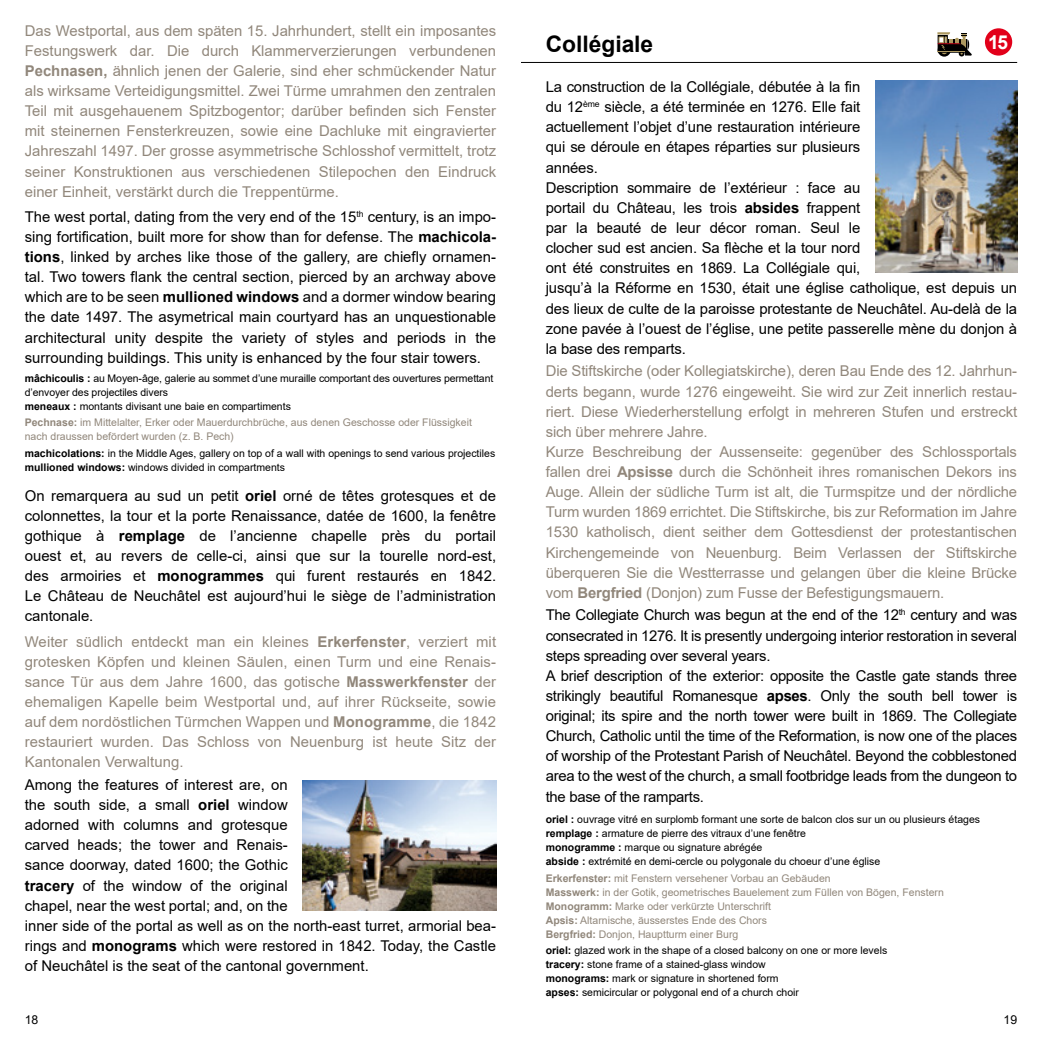
<style>
.page{position:relative;width:1042px;height:1042px;background:#fff}
.page>*{position:absolute;margin:0;border:0;box-sizing:border-box;transform-origin:0 0}
.t1{font:700 22.75px "Arial";color:#000}
.t2{font:700 19.25px "Arial";color:#fff}
.t3{font:14.88px/20.1px "Arial";letter-spacing:-.01em;color:#000}
.t4{font:14.88px/20.1px "Arial";letter-spacing:-.01em;color:#91877b;text-align:justify}
.t5{font:12.25px "Arial";color:#000}
.t6{font:10.5px/14px "Arial";color:#000}
.t7{font:10.5px/14px "Arial";color:#91877b}
.s1{font-weight:700}
</style>
<div class="page">
<img style="left:303px;top:780px;width:193px;height:130px">
<hr style="left:521px;top:62px;width:496px;height:1px;background:#000">
<svg style="left:937px;top:32px;width:34px;height:24px"></svg>
<div style="left:985px;top:28px;width:27px;height:28px;background:#e2001a;border-radius:50%"></div>
<img style="left:875px;top:80px;width:142px;height:193px">
<p class="t4" style="left:25px;top:20px;width:473px">Das Westportal, aus dem späten 15. Jahrhundert, stellt ein imposantes Festungswerk dar. Die durch Klammerverzierungen verbundenen <span class="s1">Pechnasen,</span> ähnlich jenen der Galerie, sind eher schmückender Natur als wirksame Verteidigungsmittel. Zwei Türme umrahmen den zentralen Teil mit ausgehauenem Spitzbogentor; darüber befinden sich Fenster mit steinernen Fensterkreuzen, sowie eine Dachluke mit eingravierter Jahreszahl 1497. Der grosse asymmetrische Schlosshof vermittelt, trotz seiner Konstruktionen aus verschiedenen Stilepochen den Eindruck einer Einheit, verstärkt durch die Treppentürme.</p>
<p class="t3" style="left:25px;top:206px;width:473px;text-align:justify">The west portal, dating from the very end of the 15<sup>th</sup> century, is an impo&shy;sing fortification, built more for show than for defense. The <span class="s1">machicola&shy;tions</span>, linked by arches like those of the gallery, are chiefly ornamen&shy;tal. Two towers flank the central section, pierced by an archway above which are to be seen <span class="s1">mullioned windows</span> and a dormer window bearing the date 1497. The asymetrical main courtyard has an unquestionable architectural unity despite the variety of styles and periods in the surrounding buildings. This unity is enhanced by the four stair towers.</p>
<p class="t6" style="left:25px;top:371px;width:470px"><span class="s1">mâchicoulis :</span> au Moyen-âge, galerie au sommet d’une muraille comportant des ouvertures permettant d’envoyer des projectiles divers<br><span class="s1">meneaux :</span> montants divisant une baie en compartiments</p>
<p class="t7" style="left:25px;top:415px;width:449px"><span class="s1">Pechnase:</span> im Mittelalter, Erker oder Mauerdurchbrüche, aus denen Geschosse oder Flüssigkeit nach draussen befördert wurden (z. B. Pech)</p>
<p class="t6" style="left:25px;top:446px;width:472px"><span class="s1">machicolations:</span> in the Middle Ages, gallery on top of a wall with openings to send various projectiles <span class="s1">mullioned windows:</span> windows divided in compartments</p>
<p class="t3" style="left:25px;top:485px;width:473px;text-align:justify">On remarquera au sud un petit <span class="s1">oriel</span> orné de têtes grotesques et de colonnettes, la tour et la porte Renaissance, datée de 1600, la fenêtre gothique à <span class="s1">remplage</span> de l’ancienne chapelle près du portail ouest et, au revers de celle-ci, ainsi que sur la tourelle nord-est, des armoiries et <span class="s1">monogrammes</span> qui furent restaurés en 1842.<br>Le Château de Neuchâtel est aujourd’hui le siège de l’administration cantonale.</p>
<p class="t4" style="left:25px;top:631px;width:473px">Weiter südlich entdeckt man ein kleines <span class="s1">Erkerfenster</span>, verziert mit grotesken Köpfen und kleinen Säulen, einen Turm und eine Renais&shy;sance Tür aus dem Jahre 1600, das gotische <span class="s1">Masswerkfenster</span> der ehemaligen Kapelle beim Westportal und, auf ihrer Rückseite, sowie auf dem nordöstlichen Türmchen Wappen und <span class="s1">Monogramme</span>, die 1842 restauriert wurden. Das Schloss von Neuenburg ist heute Sitz der Kantonalen Verwaltung.</p>
<p class="t3" style="left:25px;top:774px;width:473px">Among the features of interest are, on<br>the south side, a small <span class="s1">oriel</span> window<br>adorned with columns and grotesque<br>carved heads; the tower and Renais-<br>sance doorway, dated 1600; the Gothic<br><span class="s1">tracery</span> of the window of the original<br>chapel, near the west portal; and, on the<br>inner side of the portal as well as on the north-east turret, armorial bea&shy;rings and <span class="s1">monograms</span> which were restored in 1842. Today, the Castle of Neuchâtel is the seat of the cantonal government.</p>
<h1 class="t1" style="left:546px;top:28px;width:109px">Collégiale</h1>
<p class="t2" style="left:989px;top:29px;width:21px">15</p>
<p class="t3" style="left:546px;top:77px;width:473px">La construction de la Collégiale, débutée à la fin<br>du 12<sup>ème</sup> siècle, a été terminée en 1276. Elle fait<br>actuellement l’objet d’une restauration intérieure<br>qui se déroule en étapes réparties sur plusieurs<br>années.<br>Description sommaire de l’extérieur : face au<br>portail du Château, les trois <span class="s1">absides</span> frappent<br>par la beauté de leur décor roman. Seul le<br>clocher sud est ancien. Sa flèche et la tour nord<br>ont été construites en 1869. La Collégiale qui,<br>jusqu’à la Réforme en 1530, était une église catholique, est depuis un des lieux de culte de la paroisse protestante de Neuchâtel. Au-delà de la zone pavée à l’ouest de l’église, une petite passerelle mène du donjon à la base des remparts.</p>
<p class="t4" style="left:546px;top:361px;width:473px;text-align:left">Die Stiftskirche (oder Kollegiatskirche), deren Bau Ende des 12. Jahrhun&shy;derts begann, wurde 1276 eingeweiht. Sie wird zur Zeit innerlich restau&shy;riert. Diese Wiederherstellung erfolgt in mehreren Stufen und erstreckt sich über mehrere Jahre.<br>Kurze Beschreibung der Aussenseite: gegenüber des Schlossportals fallen drei <span class="s1">Apsisse</span> durch die Schönheit ihres romanischen Dekors ins Auge. Allein der südliche Turm ist alt, die Turmspitze und der nördliche Turm wurden 1869 errichtet. Die Stiftskirche, bis zur Reformation im Jahre 1530 katholisch, dient seither dem Gottesdienst der protestantischen Kirchengemeinde von Neuenburg. Beim Verlassen der Stiftskirche überqueren Sie die Westterrasse und gelangen über die kleine Brücke vom <span class="s1">Bergfried</span> (Donjon) zum Fusse der Befestigungsmauern.</p>
<p class="t3" style="left:546px;top:605px;width:473px">The Collegiate Church was begun at the end of the 12<sup>th</sup> century and was consecrated in 1276. It is presently undergoing interior restoration in several steps spreading over several years.<br>A brief description of the exterior: opposite the Castle gate stands three strikingly beautiful Romanesque <span class="s1">apses</span>. Only the south bell tower is original; its spire and the north tower were built in 1869. The Collegiate Church, Catholic until the time of the Reformation, is now one of the places of worship of the Protestant Parish of Neuchâtel. Beyond the cobblestoned area to the west of the church, a small footbridge leads from the dungeon to the base of the ramparts.</p>
<p class="t6" style="left:546px;top:812px;width:436px"><span class="s1">oriel :</span> ouvrage vitré en surplomb formant une sorte de balcon clos sur un ou plusieurs étages <span class="s1">remplage :</span> armature de pierre des vitraux d’une fenêtre<br><span class="s1">monogramme :</span> marque ou signature abrégée<br><span class="s1">abside :</span> extrémité en demi-cercle ou polygonale du choeur d’une église</p>
<p class="t7" style="left:546px;top:871px;width:400px"><span class="s1">Erkerfenster:</span> mit Fenstern versehener Vorbau an Gebäuden<br><span class="s1">Masswerk:</span> in der Gotik, geometrisches Bauelement zum Füllen von Bögen, Fenstern <span class="s1">Monogramm:</span> Marke oder verkürzte Unterschrift<br><span class="s1">Apsis:</span> Altarnische, äusserstes Ende des Chors<br><span class="s1">Bergfried:</span> Donjon, Hauptturm einer Burg</p>
<p class="t6" style="left:546px;top:943px;width:343px"><span class="s1">oriel:</span> glazed work in the shape of a closed balcony on one or more levels <span class="s1">tracery:</span> stone frame of a stained-glass window<br><span class="s1">monograms:</span> mark or signature in shortened form<br><span class="s1">apses:</span> semicircular or polygonal end of a church choir</p>
<p class="t5" style="left:25px;top:1011px;width:15px">18</p>
<p class="t5" style="left:1003px;top:1011px;width:15px">19</p>
</div>
